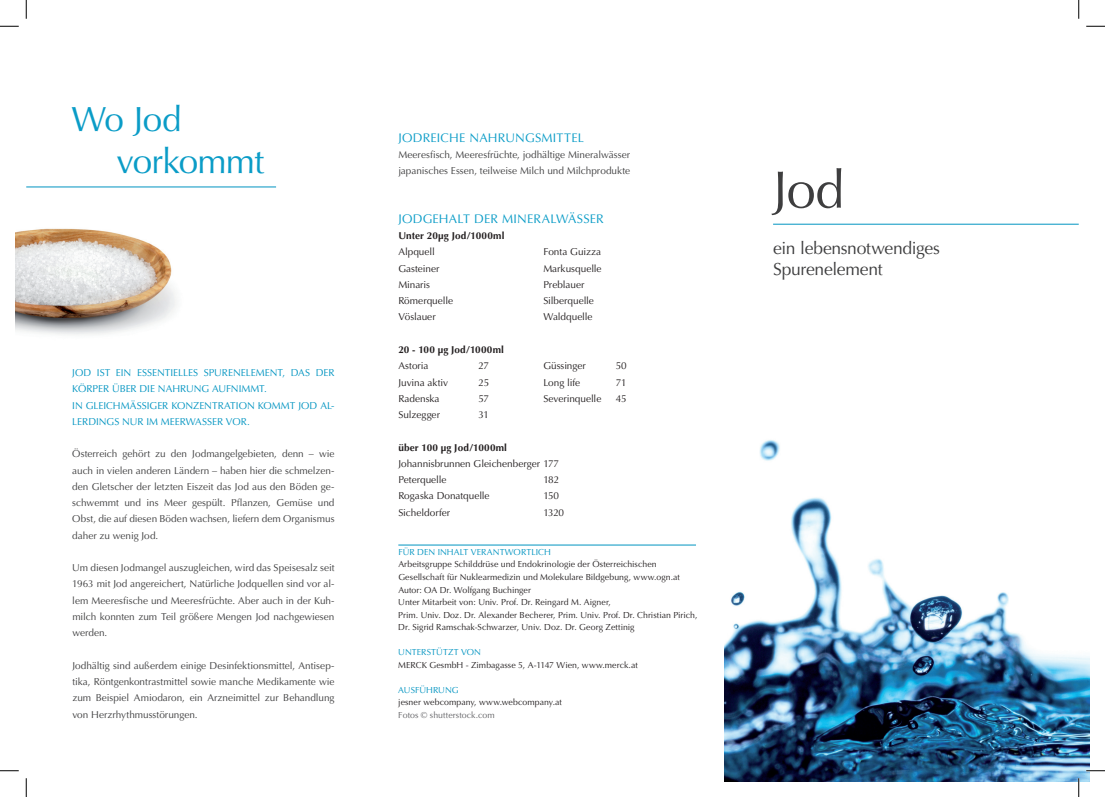
<style>
.page{position:relative;width:1105px;height:797px;background:#fff}
.page>*{position:absolute;margin:0;border:0;box-sizing:border-box;transform-origin:0 0}
.t1{font:52.5px "Optima";color:#3e3e3f}
.t2{font:35px/42px "Optima";letter-spacing:-.02em;color:#0a9cc7}
.t3{font:17.5px/21.2px "Optima";letter-spacing:-.015em;color:#3e3e3f}
.t4{font:12.5px "Optima";letter-spacing:.015em;color:#0a9cc7}
.t5{font:10px/16.2px "Optima";color:#3e3e3f;text-align:justify}
.t6{font:10px/16.2px "Optima";color:#231f20}
.t7{font:10px/16.2px "Optima";color:#0094c1}
.t8{font:700 10px "Optima";letter-spacing:.01em;color:#231f20}
.t9{font:8.75px/12.5px "Optima";letter-spacing:.005em;color:#231f20}
.t10{font:8.75px "Optima";letter-spacing:.005em;color:#0094c1}
.t11{font:8.75px "Optima";letter-spacing:.01em;color:#636366}
</style>
<div class="page">
<img style="left:16px;top:228px;width:160px;height:107px">
<hr style="left:773px;top:224px;width:306px;height:1px;background:#0094c1">
<hr style="left:26px;top:187px;width:250px;height:1px;background:#0094c1">
<hr style="left:398px;top:544px;width:298px;height:1px;background:#0094c1">
<img style="left:724px;top:440px;width:365px;height:341px">
<svg style="left:0;top:25px;width:19px;height:2px"></svg>
<svg style="left:1086px;top:25px;width:19px;height:2px"></svg>
<svg style="left:0;top:770px;width:19px;height:1px"></svg>
<svg style="left:1086px;top:770px;width:19px;height:1px"></svg>
<svg style="left:25px;top:0;width:2px;height:19px"></svg>
<svg style="left:25px;top:778px;width:2px;height:19px"></svg>
<svg style="left:1078px;top:0;width:1px;height:19px"></svg>
<svg style="left:1078px;top:778px;width:1px;height:19px"></svg>
<h2 class="t2" style="left:116px;top:99px;width:149px;text-indent:-45px">Wo Jod vorkommt</h2>
<p class="t7" style="left:72px;top:365px;width:264px">Jod ist ei n essenti elles Spu renelement, das der<br>Körper über di e Nahru ng aufnimm</p>
<p class="t7" style="left:72px;top:381px;width:264px;text-indent:187px">t.<br>In g leichmäSSig er Konzentration kommt Jod al&shy;lerdi ngs nu r im Meerwasser vor.</p>
<p class="t5" style="left:72px;top:446px;width:264px">Österreich gehört zu den Jodmangelgebieten, denn – wie auch in vielen anderen Ländern – haben hier die schmelzen&shy;den Gletscher der letzten Eiszeit das Jod aus den Böden ge&shy;schwemmt und ins Meer gespült. Pflanzen, Gemüse und Obst, die auf diesen Böden wachsen, liefern dem Organismus daher zu wenig Jod.</p>
<p class="t5" style="left:72px;top:560px;width:264px">Um diesen Jodmangel auszugleichen, wird das Speisesalz seit 1963 mit Jod angereichert, Natürliche Jodquellen sind vor al&shy;lem Meeresfische und Meeresfrüchte. Aber auch in der Kuh&shy;milch konnten zum Teil größere Mengen Jod nachgewiesen werden.</p>
<p class="t5" style="left:72px;top:657px;width:264px">Jodhältig sind außerdem einige Desinfektionsmittel, Antisep&shy;tika, Röntgenkontrastmittel sowie manche Medikamente wie zum Beispiel Amiodaron, ein Arzneimittel zur Behandlung von Herzrhythmusstörungen.</p>
<p class="t4" style="left:398px;top:130px;width:136px">jodreiche Nahru ngsmi</p>
<p class="t4" style="left:557px;top:130px;width:29px">ttel</p>
<p class="t5" style="left:398px;top:147px;width:233px">Meeresfisch, Meeresfrüchte, jodhältige Mineralwässer japanisches Essen, teilweise Milch und Milchprodukte</p>
<p class="t4" style="left:398px;top:211px;width:207px">Jodg ehalt der Mi neralwässer</p>
<p class="t8" style="left:398px;top:230px;width:108px">Unter 20µg Jod/1000ml</p>
<p class="t6" style="left:398px;top:244px;width:38px">Alpquell</p>
<p class="t6" style="left:543px;top:244px;width:59px">Fonta Guizza</p>
<p class="t6" style="left:398px;top:260px;width:43px">Gasteiner</p>
<p class="t6" style="left:543px;top:260px;width:60px">Markusquelle</p>
<p class="t6" style="left:398px;top:276px;width:33px">Minaris</p>
<p class="t6" style="left:543px;top:276px;width:43px">Preblauer</p>
<p class="t6" style="left:398px;top:293px;width:56px">Römerquelle</p>
<p class="t6" style="left:543px;top:293px;width:52px">Silberquelle</p>
<p class="t6" style="left:398px;top:309px;width:53px">Vöslauer W</p>
<p class="t6" style="left:553px;top:309px;width:41px">aldquelle</p>
<p class="t8" style="left:398px;top:344px;width:107px">20 - 100 µg Jod/1000ml</p>
<p class="t6" style="left:398px;top:358px;width:32px">Astoria</p>
<p class="t6" style="left:478px;top:358px;width:12px">27</p>
<p class="t6" style="left:543px;top:358px;width:44px">Güssinger</p>
<p class="t6" style="left:616px;top:358px;width:13px">50</p>
<p class="t6" style="left:398px;top:374px;width:51px">Juvina aktiv</p>
<p class="t6" style="left:478px;top:374px;width:12px">25</p>
<p class="t6" style="left:543px;top:374px;width:38px">Long life</p>
<p class="t6" style="left:616px;top:374px;width:12px">71</p>
<p class="t6" style="left:398px;top:390px;width:43px">Radenska</p>
<p class="t6" style="left:478px;top:390px;width:12px">57</p>
<p class="t6" style="left:543px;top:390px;width:59px">Severinquelle</p>
<p class="t6" style="left:616px;top:390px;width:12px">45</p>
<p class="t6" style="left:398px;top:406px;width:43px">Sulzegger</p>
<p class="t6" style="left:478px;top:406px;width:12px">31</p>
<p class="t8" style="left:398px;top:441px;width:110px">über 100 µg Jod/1000ml</p>
<p class="t6" style="left:398px;top:455px;width:162px">Johannisbrunnen Gleichenberger 177<br>Peterquelle</p>
<p class="t6" style="left:543px;top:471px;width:17px">182</p>
<p class="t6" style="left:398px;top:488px;width:93px">Rogaska Donatquelle</p>
<p class="t6" style="left:543px;top:488px;width:17px">150</p>
<p class="t6" style="left:398px;top:504px;width:53px">Sicheldorfer</p>
<p class="t6" style="left:543px;top:504px;width:22px">1320</p>
<p class="t10" style="left:398px;top:547px;width:154px">Für den Inhalt verantwortlich</p>
<p class="t9" style="left:398px;top:558px;width:301px">Arbeitsgruppe Schilddrüse und Endokrinologie der Österreichischen Gesellschaft für N uklearmedizin und Molekulare Bildgebung, www.ogn.at Autor: OA Dr. Wolfgang Buchinger<br>Unter Mitarbeit von: Univ. Prof. Dr. Reingard M. Aigner,<br>Prim. Univ. Doz. Dr. Alexander Becherer, Prim. Univ. Prof. Dr. Christian Pirich, Dr. Sigrid Ramschak-Schwarzer, Univ. Doz. Dr. Georg Zettinig</p>
<p class="t10" style="left:398px;top:647px;width:84px">Unterstützt von</p>
<p class="t9" style="left:398px;top:658px;width:241px">MERCK GesmbH - Zimbagasse 5, A-1147 Wien, www.merck.at</p>
<p class="t10" style="left:398px;top:684px;width:7px">Ausf</p>
<p class="t10" style="left:419px;top:684px;width:38px">ührung</p>
<p class="t9" style="left:398px;top:696px;width:165px">jesner webcompany, www.webcompany.at</p>
<p class="t11" style="left:398px;top:709px;width:98px">Fotos © shutterstock.com</p>
<h1 class="t1" style="left:773px;top:159px;width:73px">Jod</h1>
<h3 class="t3" style="left:773px;top:237px;width:168px">ein lebensnotwendiges<br>Spurenelement</h3>
</div>
